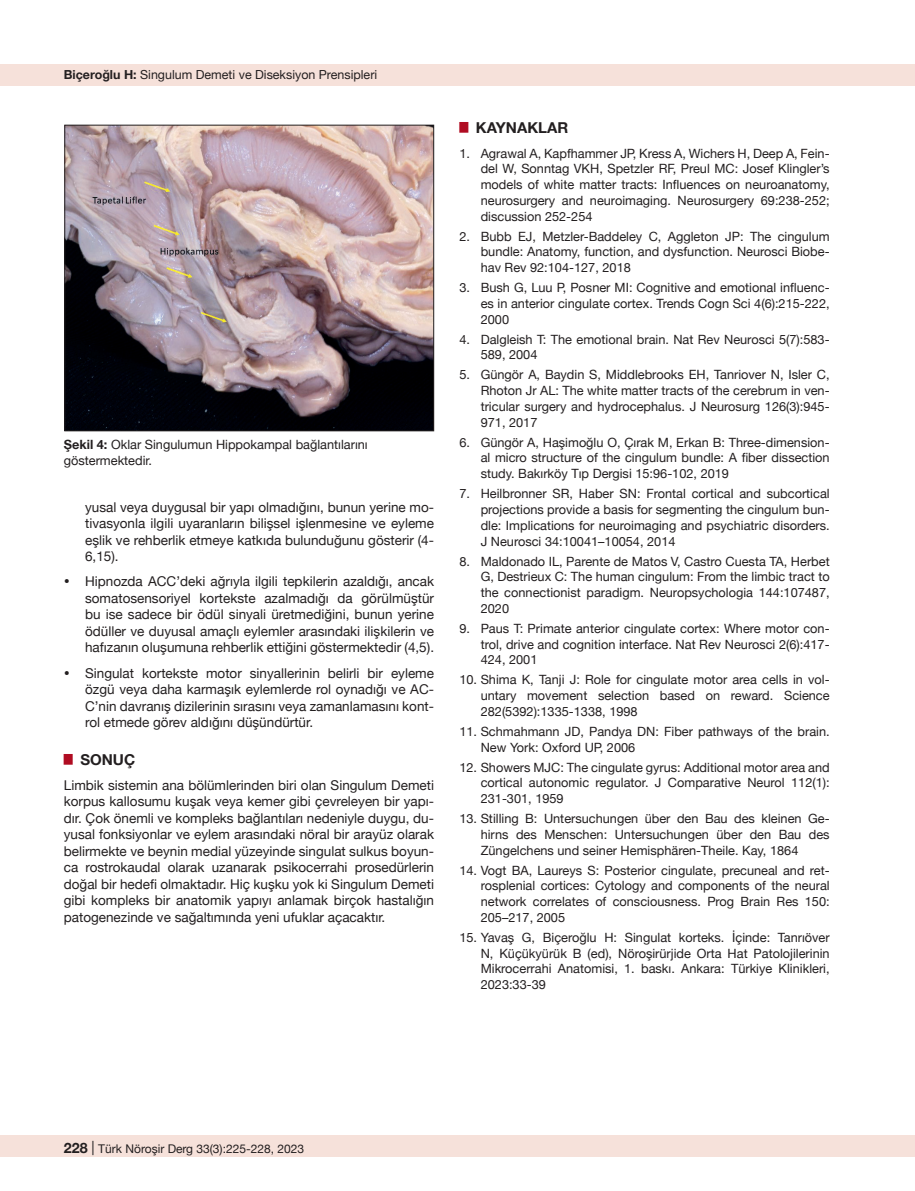
<style>
.page{position:relative;width:915px;height:1191px;background:#fff}
.page>*{position:absolute;margin:0;border:0;box-sizing:border-box;transform-origin:0 0}
.t1{font:700 15px "Helvetica Neue";color:#231f20}
.Liste_Paragraf{font:13.5px/16.5px "Helvetica Neue";color:#231f20;text-align:justify}
.Liste_Paragraf-2{font:12.75px/15.8px "Helvetica Neue";color:#231f20;text-align:justify}
.t2{font:12.45px "Helvetica Neue";color:#231f20}
.t3{font:12px "Helvetica Neue";color:#231f20}
.s1{font-weight:700}
.s2{font-weight:700;font-size:14.25px}
.s3{font-size:14.25px}
</style>
<div class="page">
<div style="left:0;top:1135px;width:914px;height:22px;background:#f6e1da"></div>
<div style="left:0;top:64px;width:914px;height:21px;background:#f6e1da"></div>
<img style="left:66px;top:127px;width:366px;height:302px">
<div style="left:64px;top:125px;width:370px;height:306px;border:1px solid #231f20"></div>
<p class="t2" style="left:64px;top:66px;width:315px"><span class="s1">Biçeroğlu H:</span> Singulum Demeti ve Diseksiyon Prensipleri</p>
<p class="Liste_Paragraf-2" style="left:64px;top:437px;width:305px"><span class="s1">Şekil 4:</span> Oklar Singulumun Hippokampal bağlantılarını göstermektedir.</p>
<p class="Liste_Paragraf" style="left:85px;top:499px;width:350px">yusal veya duygusal bir yapı olmadığını, bunun yerine mo&shy;tivasyonla ilgili uyaranların bilişsel işlenmesine ve eyleme eşlik ve rehberlik etmeye katkıda bulunduğunu gösterir (4- 6,15).</p>
<p class="Liste_Paragraf" style="left:85px;top:574px;width:350px;text-indent:-21px">• Hipnozda ACC’deki ağrıyla ilgili tepkilerin azaldığı, ancak somatosensoriyel kortekste azalmadığı da görülmüştür bu ise sadece bir ödül sinyali üretmediğini, bunun yerine ödüller ve duyusal amaçlı eylemler arasındaki ilişkilerin ve hafızanın oluşumuna rehberlik ettiğini göstermektedir (4,5).</p>
<p class="Liste_Paragraf" style="left:85px;top:665px;width:350px;text-indent:-21px">• Singulat kortekste motor sinyallerinin belirli bir eyleme özgü veya daha karmaşık eylemlerde rol oynadığı ve AC-C’nin davranış dizilerinin sırasını veya zamanlamasını kont&shy;rol etmede görev aldığını düşündürtür.</p>
<p class="t1" style="left:64px;top:747px;width:73px"><sup>█</sup> SONUÇ</p>
<p class="Liste_Paragraf" style="left:64px;top:777px;width:371px">Limbik sistemin ana bölümlerinden biri olan Singulum Demeti korpus kallosumu kuşak veya kemer gibi çevreleyen bir yapı&shy;dır. Çok önemli ve kompleks bağlantıları nedeniyle duygu, du&shy;yusal fonksiyonlar ve eylem arasındaki nöral bir arayüz olarak belirmekte ve beynin medial yüzeyinde singulat sulkus boyun&shy;ca rostrokaudal olarak uzanarak psikocerrahi prosedürlerin doğal bir hedefi olmaktadır. Hiç kuşku yok ki Singulum Demeti gibi kompleks bir anatomik yapıyı anlamak birçok hastalığın patogenezinde ve sağaltımında yeni ufuklar açacaktır.</p>
<p class="t1" style="left:459px;top:116px;width:110px"><sup>█</sup> KAYNAKLAR</p>
<p class="Liste_Paragraf-2" style="left:480px;top:146px;width:350px;text-indent:-21px">1. Agrawal A, Kapfhammer JP, Kress A, Wichers H, Deep A, Fein&shy;del W, Sonntag VKH, Spetzler RF, Preul MC: Josef Klingler’s models of white matter tracts: Influences on neuroanatomy, neurosurgery and neuroimaging. Neurosurgery 69:238-252; discussion 252-254</p>
<p class="Liste_Paragraf-2" style="left:480px;top:229px;width:350px;text-indent:-21px">2. Bubb EJ, Metzler-Baddeley C, Aggleton JP: The cingulum bundle: Anatomy, function, and dysfunction. Neurosci Biobe&shy;hav Rev 92:104-127, 2018</p>
<p class="Liste_Paragraf-2" style="left:480px;top:280px;width:350px;text-indent:-21px">3. Bush G, Luu P, Posner MI: Cognitive and emotional influenc&shy;es in anterior cingulate cortex. Trends Cogn Sci 4(6):215-222, 2000</p>
<p class="Liste_Paragraf-2" style="left:480px;top:332px;width:350px;text-indent:-21px">4. Dalgleish T: The emotional brain. Nat Rev Neurosci 5(7):583-<br>589, 2004</p>
<p class="Liste_Paragraf-2" style="left:480px;top:368px;width:350px;text-indent:-21px">5. Güngör A, Baydin S, Middlebrooks EH, Tanriover N, Isler C, Rhoton Jr AL: The white matter tracts of the cerebrum in ven&shy;tricular surgery and hydrocephalus. J Neurosurg 126(3):945- 971, 2017</p>
<p class="Liste_Paragraf-2" style="left:480px;top:435px;width:350px;text-indent:-21px">6. Güngör A, Haşimoğlu O, Çırak M, Erkan B: Three-dimension&shy;al micro structure of the cingulum bundle: A fiber dissection study. Bakırköy Tıp Dergisi 15:96-102, 2019</p>
<p class="Liste_Paragraf-2" style="left:480px;top:486px;width:350px;text-indent:-21px">7. Heilbronner SR, Haber SN: Frontal cortical and subcortical projections provide a basis for segmenting the cingulum bun&shy;dle: Implications for neuroimaging and psychiatric disorders.<br>J Neurosci 34:10041–10054, 2014</p>
<p class="Liste_Paragraf-2" style="left:480px;top:554px;width:350px;text-indent:-21px">8. Maldonado IL, Parente de Matos V, Castro Cuesta TA, Herbet G, Destrieux C: The human cingulum: From the limbic tract to the connectionist paradigm. Neuropsychologia 144:107487, 2020</p>
<p class="Liste_Paragraf-2" style="left:480px;top:621px;width:350px;text-indent:-21px">9. Paus T: Primate anterior cingulate cortex: Where motor con&shy;trol, drive and cognition interface. Nat Rev Neurosci 2(6):417- 424, 2001</p>
<p class="Liste_Paragraf-2" style="left:480px;top:672px;width:350px;text-indent:-21px">10. Shima K, Tanji J: Role for cingulate motor area cells in vol&shy;untary movement selection based on reward. Science 282(5392):1335-1338, 1998</p>
<p class="Liste_Paragraf-2" style="left:480px;top:724px;width:350px;text-indent:-21px">11. Schmahmann JD, Pandya DN: Fiber pathways of the brain.<br>New York: Oxford UP, 2006</p>
<p class="Liste_Paragraf-2" style="left:480px;top:760px;width:350px;text-indent:-21px">12. Showers MJC: The cingulate gyrus: Additional motor area and cortical autonomic regulator. J Comparative Neurol 112(1):<br>231-301, 1959</p>
<p class="Liste_Paragraf-2" style="left:480px;top:811px;width:350px;text-indent:-21px">13. Stilling B: Untersuchungen über den Bau des kleinen Ge&shy;hirns des Menschen: Untersuchungen über den Bau des Züngelchens und seiner Hemisphären-Theile. Kay, 1864</p>
<p class="Liste_Paragraf-2" style="left:480px;top:863px;width:350px;text-indent:-21px">14. Vogt BA, Laureys S: Posterior cingulate, precuneal and ret&shy;rosplenial cortices: Cytology and components of the neural network correlates of consciousness. Prog Brain Res 150:<br>205–217, 2005</p>
<p class="Liste_Paragraf-2" style="left:480px;top:930px;width:350px;text-indent:-21px">15. Yavaş G, Biçeroğlu H: Singulat korteks. İçinde: Tanrıöver N, Küçükyürük B (ed), Nöroşirürjide Orta Hat Patolojilerinin Mikrocerrahi Anatomisi, 1. baskı. Ankara: Türkiye Klinikleri, 2023:33-39</p>
<p class="t3" style="left:63px;top:1140px;width:242px"><span class="s2">228</span> <span class="s3">|</span> Türk Nöroşir Derg 33(3):225-228, 2023</p>
</div>
